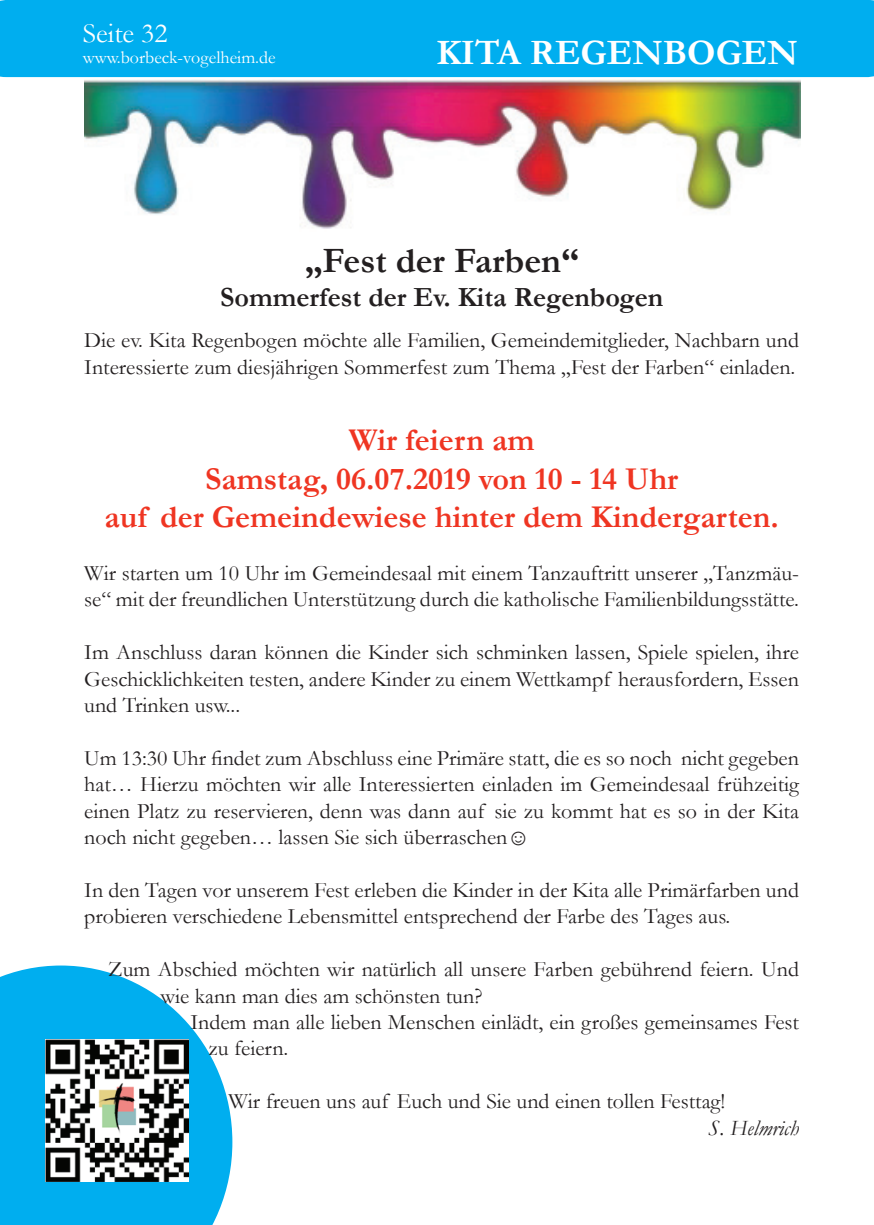
<style>
.page{position:relative;width:874px;height:1225px;background:#fff}
.page>*{position:absolute;margin:0;border:0;box-sizing:border-box;transform-origin:0 0}
.t1{font:700 36px "Garamond";color:#231f20}
.t2{font:700 36px "Garamond";color:#fff}
.t3{font:700 32px/38.4px "Garamond";color:#ef3522;text-align:center}
.t4{font:700 28px "Garamond";color:#231f20}
.t5{font:28px "Garamond";color:#fff}
.t6{font:22px/26.4px "Garamond";color:#231f20}
.t7{font:italic 22px "Garamond";color:#231f20}
.t8{font:18px "Garamond";color:#fff}
</style>
<div class="page">
<div style="left:0;top:0;width:873px;height:77px;background:#00aeef"></div>
<svg style="left:0;top:965px;width:232px;height:260px;fill:#00aeef"></svg>
<img style="left:45px;top:1039px;width:143px;height:142px">
<img style="left:84px;top:80px;width:715px;height:149px">
<p class="t5" style="left:83px;top:14px;width:86px">Seite 32</p>
<p class="t8" style="left:83px;top:45px;width:194px">www.borbeck-vogelheim.de</p>
<h1 class="t2" style="left:436px;top:28px;width:363px">KITA REGENBOGEN</h1>
<h1 class="t1" style="left:304px;top:236px;width:275px">„Fest der Farben“</h1>
<p class="t4" style="left:220px;top:278px;width:444px">Sommerfest der Ev. Kita Regenbogen</p>
<p class="t6" style="left:84px;top:326px;width:715px">Die ev. Kita Regenbogen möchte alle Familien, Gemeindemitglieder, Nachbarn und<br>Interessierte zum diesjährigen Sommerfest zum Thema „Fest der Farben“ einladen.</p>
<h2 class="t3" style="left:104px;top:421px;width:675px">Wir feiern am<br>Samstag, 06.07.2019 von 10 - 14 Uhr<br>auf der Gemeindewiese hinter dem Kindergarten.</h2>
<p class="t6" style="left:84px;top:559px;width:716px">Wir starten um 10 Uhr im Gemeindesaal mit einem Tanzauftritt unserer „Tanzmäu&shy;se“ mit der freundlichen Unterstützung durch die katholische Familienbildungsstätte.</p>
<p class="t6" style="left:84px;top:638px;width:716px;text-align:justify">Im Anschluss daran können die Kinder sich schminken lassen, Spiele spielen, ihre Geschicklichkeiten testen, andere Kinder zu einem Wettkampf herausfordern, Essen und Trinken usw...</p>
<p class="t6" style="left:84px;top:744px;width:716px;text-align:justify">Um 13:30 Uhr findet zum Abschluss eine Primäre statt, die es so noch nicht gegeben hat… Hierzu möchten wir alle Interessierten einladen im Gemeindesaal frühzeitig einen Platz zu reservieren, denn was dann auf sie zu kommt hat es so in der Kita noch nicht gegeben… lassen Sie sich überraschen☺</p>
<p class="t6" style="left:84px;top:876px;width:716px">In den Tagen vor unserem Fest erleben die Kinder in der Kita alle Primärfarben und probieren verschiedene Lebensmittel entsprechend der Farbe des Tages aus.</p>
<p class="t6" style="left:160px;top:955px;width:639px;text-indent:-52px">Zum Abschied möchten wir natürlich all unsere Farben gebührend feiern. Und wie kann man dies am schönsten tun?</p>
<p class="t6" style="left:208px;top:1008px;width:592px;text-indent:-18px">Indem man alle lieben Menschen einlädt, ein großes gemeinsames Fest zu feiern.</p>
<p class="t6" style="left:228px;top:1087px;width:498px">Wir freuen uns auf Euch und Sie und einen tollen Festtag!</p>
<p class="t7" style="left:707px;top:1112px;width:92px">S. Helmrich</p>
</div>
